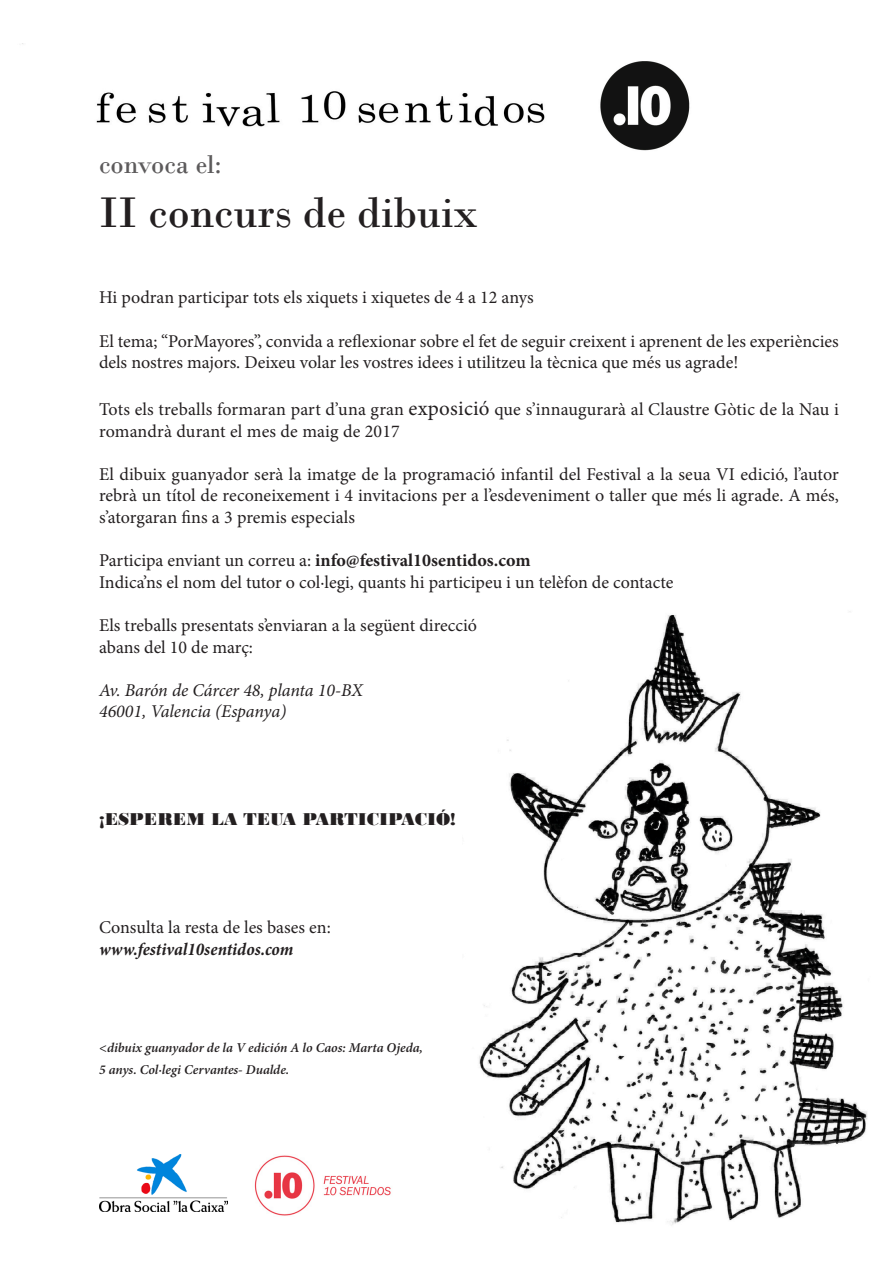
<style>
.page{position:relative;width:893px;height:1263px;background:#fff}
.page>*{position:absolute;margin:0;border:0;box-sizing:border-box;transform-origin:0 0}
.t1{font:45px "Bodoni";color:#231f20}
.t2{font:27px "Bodoni";color:#5d5b5c}
.t3{font:18px/21.6px "Minion Pro";color:#231f20}
.t4{font:700 18px "Minion Pro";color:#231f20}
.t5{font:italic 18px "Minion Pro";letter-spacing:-.005em;color:#231f20}
.t6{font:18px "Bodoni MT Black";color:#231f20}
.t7{font:italic 700 condensed 18px "Minion Pro";color:#231f20}
.t8{font:italic 600 13.5px "Minion Pro";color:#231f20}
.s1{font-size:21px}
.s2{font-weight:400}
</style>
<div class="page">
<img style="left:479px;top:611px;width:388px;height:614px">
<img style="left:22px;top:43px;width:668px;height:108px">
<img style="left:99px;top:1154px;width:128px;height:57px">
<img style="left:254px;top:1155px;width:137px;height:61px">
<p class="t2" style="left:99px;top:148px;width:124px">convoca el:</p>
<p class="t1" style="left:99px;top:185px;width:380px">II concurs de dibuix</p>
<p class="t3" style="left:99px;top:287px;width:436px">Hi podran participar tots els xiquets i xiquetes de 4 a 12 anys</p>
<p class="t3" style="left:99px;top:330px;width:741px">El tema; “PorMayores”, convida a reflexionar sobre el fet de seguir creixent i aprenent de les experiències dels nostres majors. Deixeu volar les vostres idees i utilitzeu la tècnica que més us agrade!</p>
<p class="t3" style="left:99px;top:398px;width:741px">Tots els treballs formaran part d’una gran <span class="s1">exposició</span> que s’innaugurarà al Claustre Gòtic de la Nau i romandrà durant el mes de maig de 2017</p>
<p class="t3" style="left:99px;top:463px;width:741px;text-align:justify">El dibuix guanyador serà la imatge de la programació infantil del Festival a la seua VI edició, l’autor rebrà un títol de reconeixement i 4 invitacions per a l’esdeveniment o taller que més li agrade. A més, s’atorgaran fins a 3 premis especials</p>
<p class="t4" style="left:99px;top:548px;width:433px"><span class="s2">Participa enviant un correu a:</span> info@festival10sentidos.com</p>
<p class="t3" style="left:99px;top:571px;width:576px">Indica’ns el nom del tutor o col·legi, quants hi participeu i un telèfon de contacte</p>
<p class="t3" style="left:99px;top:614px;width:380px">Els treballs presentats s’enviaran a la següent direcció</p>
<p class="t3" style="left:99px;top:636px;width:156px">abans del 10 de març:</p>
<p class="t5" style="left:99px;top:678px;width:265px">Av. Barón de Cárcer 48, planta 10-BX</p>
<p class="t5" style="left:99px;top:699px;width:189px">46001, Valencia (Espanya)</p>
<p class="t6" style="left:99px;top:809px;width:358px">¡ESPEREM LA TEUA PARTICIPACIÓ!</p>
<p class="t3" style="left:99px;top:917px;width:233px">Consulta la resta de les bases en:</p>
<p class="t7" style="left:99px;top:937px;width:196px">www.festival10sentidos.com</p>
<p class="t8" style="left:99px;top:1038px;width:325px">&lt;dibuix guanyador de la V edición A lo Caos: Marta Ojeda,</p>
<p class="t8" style="left:99px;top:1060px;width:192px">5 anys. Col·legi Cervantes- Dualde.</p>
</div>
